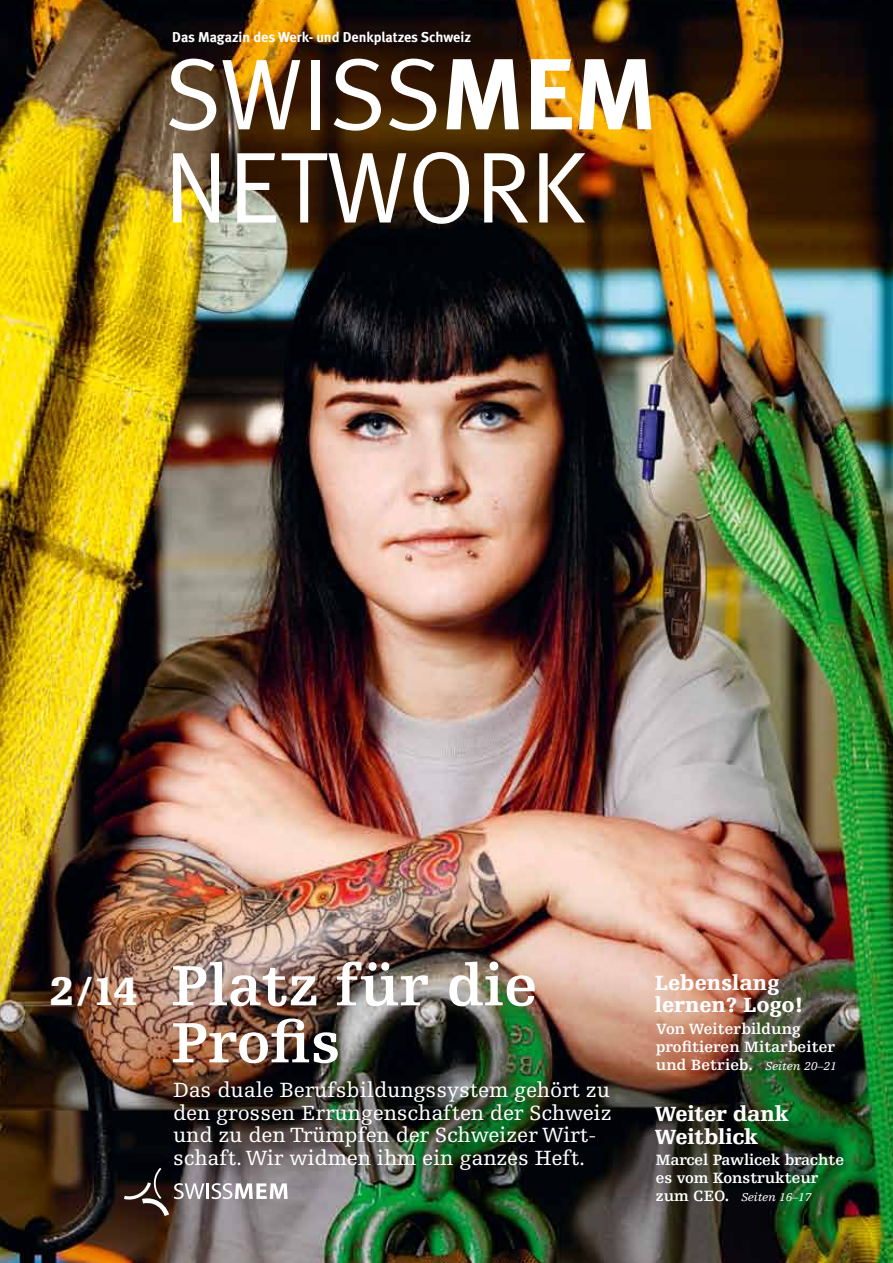
<style>
.page{position:relative;width:893px;height:1263px;background:#fff}
.page>*{position:absolute;margin:0;border:0;box-sizing:border-box;transform-origin:0 0}
.t1{font:100.95px/93.2px "Meta Normal LF";color:#fff}
.t2{font:700 60px/57px "Egyptienne F";letter-spacing:.005em;color:#fff}
.t3{font:21.75px/22.5px "Egyptienne F";letter-spacing:-.005em;color:#fff}
.t4{font:900 21.75px/22.5px "Egyptienne F";letter-spacing:-.005em;color:#fff}
.t5{font:700 15.75px/18px "Egyptienne F";letter-spacing:-.005em;color:#fff}
.t6{font:14.25px "Meta Bold LF";color:#fff}
.t7{font:italic 12px "Egyptienne F";letter-spacing:-.01em;color:#fff}
.s1{font-family:"Meta Bold LF"}
.s2{font-weight:900;font-size:42px}
.s3{font-weight:400;font-style:italic;font-size:12px}
.s4{font-weight:700;font-style:normal;font-size:15.75px}
</style>
<div class="page">
<img style="left:0;top:0;width:893px;height:1263px">
<svg style="left:124px;top:1168px;width:164px;height:48px;background:#746c6d"></svg>
<p class="t6" style="left:172px;top:28px;width:300px">Das Magazin des Werk- und Denkplatzes Schweiz</p>
<h1 class="t1" style="left:164px;top:47px;width:494px">SWISS<span class="s1">MEM<br></span>NETWORK</h1>
<h2 class="t2" style="left:171px;top:958px;width:368px;text-indent:-121px"><span class="s2">2/14</span> Platz für die<br>Profis</h2>
<p class="t3" style="left:173px;top:1079px;width:440px">Das duale Berufsbildungssystem gehört zu den grossen Errungenschaften der Schweiz und zu den Trümpfen der Schweizer Wirt&shy;schaft. Wir widmen ihm ein ganzes Heft.</p>
<p class="t4" style="left:655px;top:972px;width:150px">Lebenslang lernen? Logo!</p>
<p class="t5" style="left:656px;top:1020px;width:182px">Von Weiterbildung profitieren Mitarbeiter und Betrieb. <span class="s3">Seiten 20–21</span></p>
<p class="t4" style="left:655px;top:1103px;width:136px">Weiter dank<br>Weitblick</p>
<p class="t5" style="left:656px;top:1150px;width:190px">Marcel Pawlicek brachte es vom Konstrukteur</p>
<p class="t7" style="left:656px;top:1190px;width:157px"><span class="s4">zum CEO.</span> Seiten 16–17</p>
</div>
